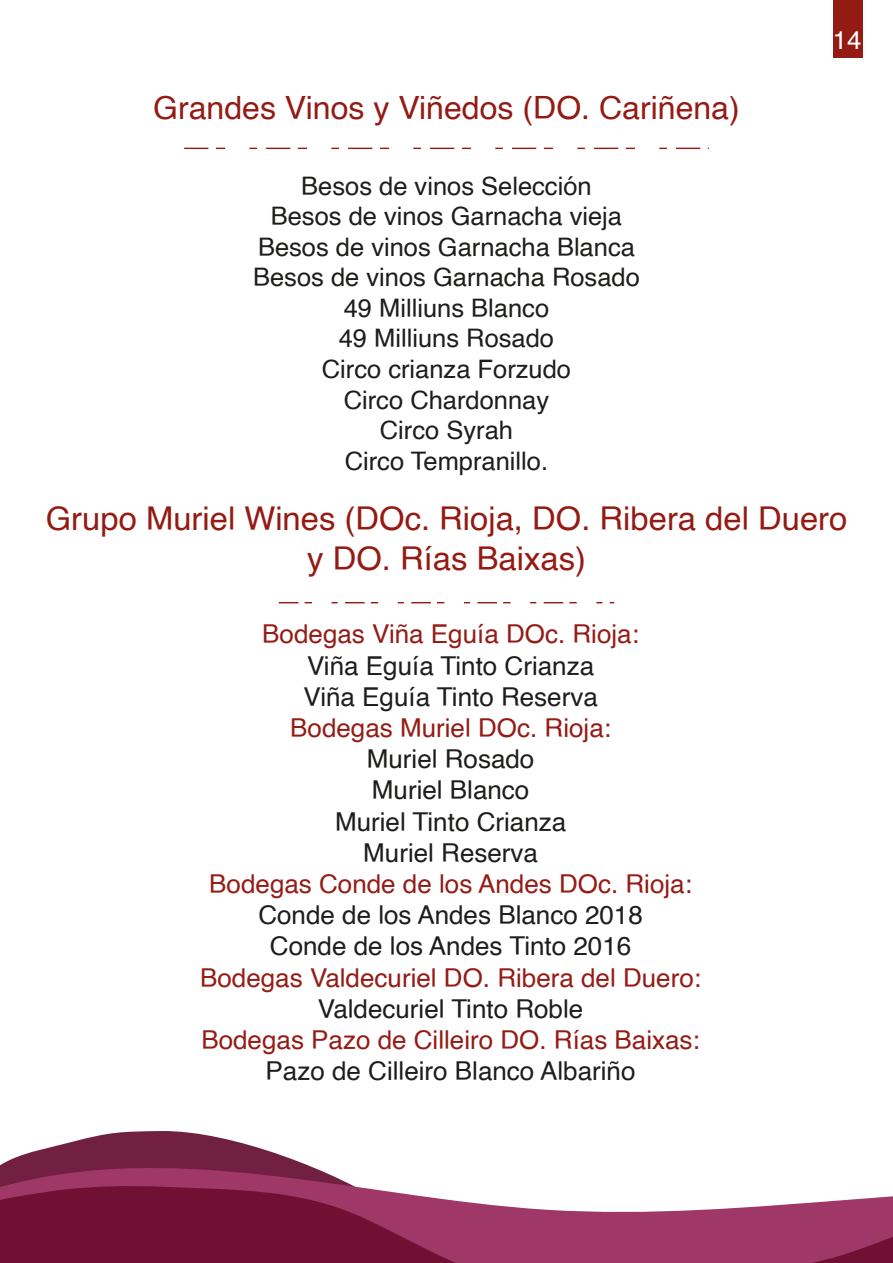
<style>
.page{position:relative;width:893px;height:1263px;background:#fff}
.page>*{position:absolute;margin:0;border:0;box-sizing:border-box;transform-origin:0 0}
.t1{font:32.85px/39.3px "Helvetica";color:#941b14;text-align:center}
.t2{font:32.1px "Helvetica";color:#941b14}
.t3{font:25.95px/31.2px "Helvetica";color:#1d1d1b;text-align:center}
.t4{font:25.95px "Helvetica";color:#941c16}
.t5{font:25.8px "Helvetica";color:#fff}
.t6{font:25.5px/30.6px "Helvetica";color:#1d1d1b;text-align:center}
</style>
<div class="page">
<svg style="left:0;top:1134px;width:352px;height:51px;fill:#722042"></svg>
<svg style="left:0;top:1185px;width:893px;height:78px;background:#9a4568"></svg>
<svg style="left:279px;top:602px;width:335px;height:1px"></svg>
<div style="left:833px;top:0;width:30px;height:57px;background:#941b14"></div>
<svg style="left:184px;top:148px;width:525px;height:1px"></svg>
<p class="t2" style="left:153px;top:83px;width:588px">Grandes Vinos y Viñedos (DO. Cariñena)</p>
<p class="t6" style="left:253px;top:171px;width:388px">Besos de vinos Selección<br>Besos de vinos Garnacha vieja<br>Besos de vinos Garnacha Blanca<br>Besos de vinos Garnacha Rosado<br>49 Milliuns Blanco<br>49 Milliuns Rosado<br>Circo crianza Forzudo<br>Circo Chardonnay<br>Circo Syrah<br>Circo Tempranillo.</p>
<p class="t5" style="left:833px;top:20px;width:30px">14</p>
<p class="t1" style="left:46px;top:500px;width:803px">Grupo Muriel Wines (DOc. Rioja, DO. Ribera del Duero y DO. Rías Baixas)</p>
<p class="t4" style="left:262px;top:614px;width:378px">Bodegas Viña Eguía DOc. Rioja:</p>
<p class="t3" style="left:303px;top:651px;width:296px;text-align:left">Viña Eguía Tinto Crianza<br>Viña Eguía Tinto Reserva</p>
<p class="t4" style="left:290px;top:708px;width:322px">Bodegas Muriel DOc. Rioja:</p>
<p class="t3" style="left:335px;top:744px;width:233px">Muriel Rosado<br>Muriel Blanco<br>Muriel Tinto Crianza<br>Muriel Reserva</p>
<p class="t4" style="left:209px;top:864px;width:484px">Bodegas Conde de los Andes DOc. Rioja:</p>
<p class="t3" style="left:258px;top:900px;width:386px">Conde de los Andes Blanco 2018<br>Conde de los Andes Tinto 2016</p>
<p class="t4" style="left:200px;top:957px;width:502px">Bodegas Valdecuriel DO. Ribera del Duero:</p>
<p class="t3" style="left:318px;top:994px;width:267px">Valdecuriel Tinto Roble</p>
<p class="t4" style="left:201px;top:1020px;width:500px">Bodegas Pazo de Cilleiro DO. Rías Baixas:</p>
<p class="t3" style="left:266px;top:1056px;width:371px">Pazo de Cilleiro Blanco Albariño</p>
</div>
